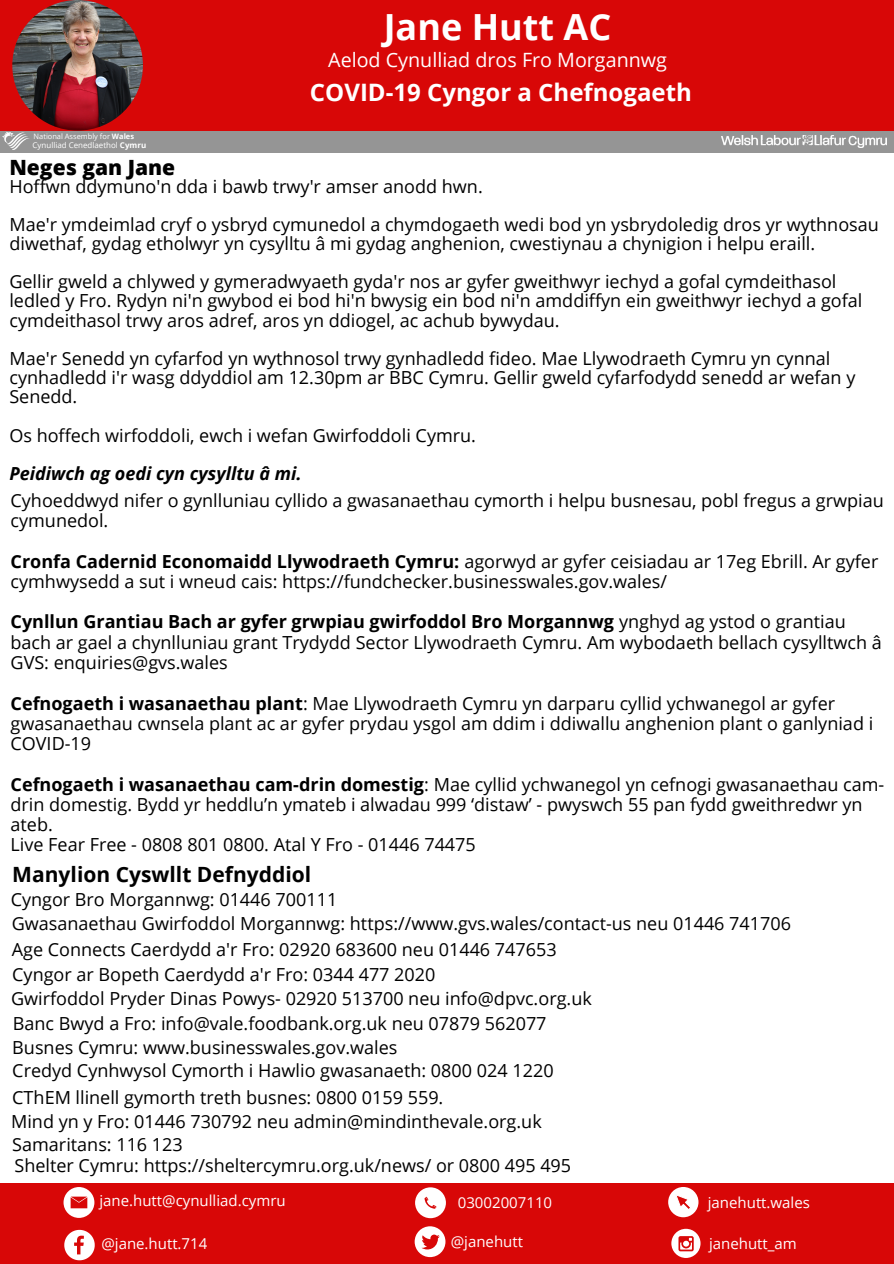
<style>
.page{position:relative;width:894px;height:1264px;background:#fff}
.page>*{position:absolute;margin:0;border:0;box-sizing:border-box;transform-origin:0 0}
.t1{font:700 36px "Open Sans";color:#fff}
.t2{font:700 24px "Open Sans";color:#fff}
.t3{font:700 21px "Open Sans";color:#000}
.t4{font:800 21px "Open Sans";color:#000}
.t5{font:19.65px "Open Sans";color:#fff}
.t6{font:18px/20.2px "Open Sans";color:#000}
.t7{font:italic 700 18px "Open Sans";color:#000}
.t8{font:15px "Open Sans";color:#fff}
.t9{font:7.95px "Open Sans";color:#fff}
.t10{font:7.5px "Open Sans";color:#fff}
.s1{font-weight:700}
</style>
<div class="page">
<div style="left:0;top:86px;width:893px;height:66px;background:#959595"></div>
<div style="left:0;top:0;width:893px;height:131px;background:#d80707"></div>
<img style="left:12px;top:0;width:131px;height:131px;border-radius:50%">
<img style="left:3px;top:132px;width:26px;height:18px">
<img style="left:721px;top:135px;width:165px;height:13px">
<div style="left:0;top:1183px;width:893px;height:80px;background:#d80707"></div>
<div style="left:415px;top:1187px;width:31px;height:31px;background:#fff;border-radius:50%"></div>
<svg style="left:424px;top:1196px;width:12px;height:12px"></svg>
<svg style="left:63px;top:1186px;width:31px;height:31px"></svg>
<svg style="left:71px;top:1196px;width:16px;height:12px"></svg>
<svg style="left:64px;top:1229px;width:31px;height:31px"></svg>
<div style="left:414px;top:1226px;width:31px;height:30px;background:#fff;border-radius:50%"></div>
<svg style="left:421px;top:1234px;width:18px;height:15px"></svg>
<svg style="left:671px;top:1228px;width:29px;height:29px"></svg>
<svg style="left:678px;top:1236px;width:15px;height:15px"></svg>
<div style="left:668px;top:1186px;width:30px;height:31px;background:#fff;border-radius:50%"></div>
<svg style="left:677px;top:1195px;width:13px;height:14px"></svg>
<p class="t10" style="left:34px;top:131px;width:102px">National Assembly for <span class="s1">Wales</span></p>
<p class="t9" style="left:33px;top:140px;width:115px">Cynulliad Cenedlaethol <span class="s1">Cymru</span></p>
<h1 class="t1" style="left:383px;top:2px;width:229px">Jane Hutt AC</h1>
<p class="t5" style="left:328px;top:46px;width:340px">Aelod Cynulliad dros Fro Morgannwg</p>
<h2 class="t2" style="left:310px;top:75px;width:383px">COVID-19 Cyngor a Chefnogaeth</h2>
<p class="t4" style="left:9px;top:152px;width:167px">Neges gan Jane</p>
<p class="t6" style="left:9px;top:166px;width:870px;line-height:38.2px">Hoffwn ddymuno'n dda i bawb trwy'r amser anodd hwn.<br>Mae'r ymdeimlad cryf o ysbryd cymunedol a chymdogaeth wedi bod yn ysbrydoledig dros yr wythnosau</p>
<p class="t6" style="left:9px;top:224px;width:828px;line-height:38.2px">diwethaf, gydag etholwyr yn cysylltu â mi gydag anghenion, cwestiynau a chynigion i helpu eraill.<br>Gellir gweld a chlywed y gymeradwyaeth gyda'r nos ar gyfer gweithwyr iechyd a gofal cymdeithasol</p>
<p class="t6" style="left:9px;top:291px;width:854px;line-height:19.2px">ledled y Fro. Rydyn ni'n gwybod ei bod hi'n bwysig ein bod ni'n amddiffyn ein gweithwyr iechyd a gofal cymdeithasol trwy aros adref, aros yn ddiogel, ac achub bywydau.</p>
<p class="t6" style="left:9px;top:348px;width:847px;line-height:19.2px">Mae'r Senedd yn cyfarfod yn wythnosol trwy gynhadledd fideo. Mae Llywodraeth Cymru yn cynnal cynhadledd i'r wasg ddyddiol am 12.30pm ar BBC Cymru. Gellir gweld cyfarfodydd senedd ar wefan y<br>Senedd.</p>
<p class="t6" style="left:9px;top:424px;width:468px">Os hoffech wirfoddoli, ewch i wefan Gwirfoddoli Cymru.</p>
<p class="t7" style="left:9px;top:460px;width:293px">Peidiwch ag oedi cyn cysylltu â mi.</p>
<p class="t6" style="left:11px;top:489px;width:874px">Cyhoeddwyd nifer o gynlluniau cyllido a gwasanaethau cymorth i helpu busnesau, pobl fregus a grwpiau cymunedol.</p>
<p class="t6" style="left:11px;top:550px;width:869px"><span class="s1">Cronfa Cadernid Economaidd Llywodraeth Cymru:</span> agorwyd ar gyfer ceisiadau ar 17eg Ebrill. Ar gyfer cymhwysedd a sut i wneud cais: https://fundchecker.businesswales.gov.wales/</p>
<p class="t6" style="left:11px;top:611px;width:872px"><span class="s1">Cynllun Grantiau Bach ar gyfer grwpiau gwirfoddol Bro Morgannwg</span> ynghyd ag ystod o grantiau bach ar gael a chynlluniau grant Trydydd Sector Llywodraeth Cymru. Am wybodaeth bellach cysylltwch â<br>GVS: enquiries@gvs.wales</p>
<p class="t6" style="left:11px;top:692px;width:863px"><span class="s1">Cefnogaeth i wasanaethau plant</span>: Mae Llywodraeth Cymru yn darparu cyllid ychwanegol ar gyfer gwasanaethau cwnsela plant ac ar gyfer prydau ysgol am ddim i ddiwallu anghenion plant o ganlyniad i<br>COVID-19</p>
<p class="t6" style="left:11px;top:773px;width:875px"><span class="s1">Cefnogaeth i wasanaethau cam-drin domestig</span>: Mae cyllid ychwanegol yn cefnogi gwasanaethau cam&shy;drin domestig. Bydd yr heddlu’n ymateb i alwadau 999 ‘distaw’ - pwyswch 55 pan fydd gweithredwr yn ateb.<br>Live Fear Free - 0808 801 0800. Atal Y Fro - 01446 74475</p>
<p class="t3" style="left:12px;top:859px;width:300px">Manylion Cyswllt Defnyddiol</p>
<p class="t6" style="left:11px;top:888px;width:328px">Cyngor Bro Morgannwg: 01446 700111</p>
<p class="t6" style="left:12px;top:913px;width:780px">Gwasanaethau Gwirfoddol Morgannwg: https://www.gvs.wales/contact-us neu 01446 741706</p>
<p class="t6" style="left:12px;top:936px;width:546px;line-height:24.6px">Age Connects Caerdydd a'r Fro: 02920 683600 neu 01446 747653<br>Cyngor ar Bopeth Caerdydd a'r Fro: 0344 477 2020</p>
<p class="t6" style="left:11px;top:988px;width:582px">Gwirfoddol Pryder Dinas Powys- 02920 513700 neu info@dpvc.org.uk</p>
<p class="t6" style="left:13px;top:1013px;width:535px">Banc Bwyd a Fro: info@vale.foodbank.org.uk neu 07879 562077</p>
<p class="t6" style="left:12px;top:1037px;width:386px">Busnes Cymru: www.businesswales.gov.wales</p>
<p class="t6" style="left:12px;top:1087px;width:432px">CThEM llinell gymorth treth busnes: 0800 0159 559.</p>
<p class="t6" style="left:12px;top:1060px;width:542px">Credyd Cynhwysol Cymorth i Hawlio gwasanaeth: 0800 024 1220</p>
<p class="t6" style="left:11px;top:1108px;width:532px;line-height:23.4px">Mind yn y Fro: 01446 730792 neu admin@mindinthevale.org.uk<br>Samaritans: 116 123</p>
<p class="t6" style="left:15px;top:1155px;width:558px">Shelter Cymru: https://sheltercymru.org.uk/news/ or 0800 495 495</p>
<p class="t8" style="left:99px;top:1190px;width:188px">jane.hutt@cynulliad.cymru</p>
<p class="t8" style="left:457px;top:1191px;width:96px">03002007110</p>
<p class="t8" style="left:707px;top:1191px;width:104px">janehutt.wales</p>
<p class="t8" style="left:101px;top:1232px;width:107px">@jane.hutt.714</p>
<p class="t8" style="left:450px;top:1231px;width:74px">@janehutt</p>
<p class="t8" style="left:709px;top:1233px;width:89px">janehutt_am</p>
</div>
